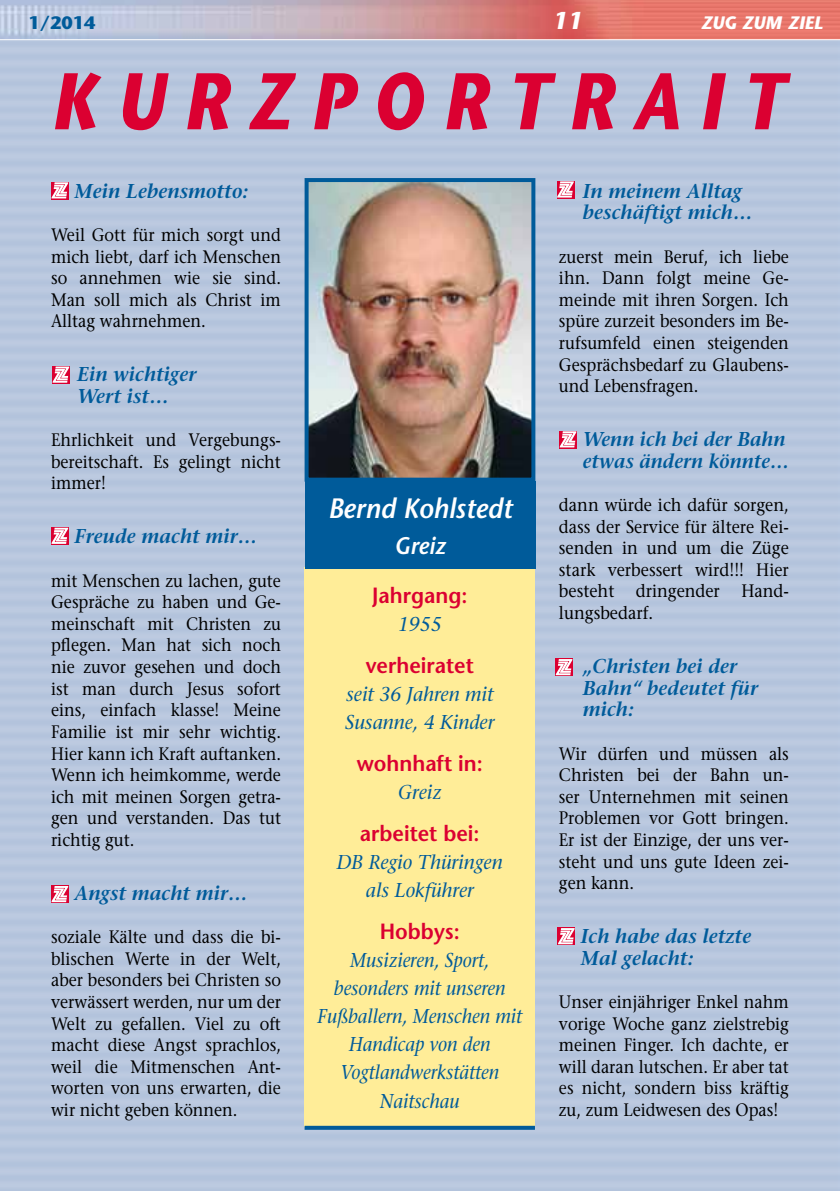
<style>
.page{position:relative;width:840px;height:1191px;background:#fff}
.page>*{position:absolute;margin:0;border:0;box-sizing:border-box;transform-origin:0 0}
.t1{font:italic 700 80px "Stone Sans";letter-spacing:.26em;color:#db0031;scale:.9 1}
.t2{font:italic 600 28px "Stone Sans";color:#fff;scale:.95 1}
.t3{font:italic 600 24px "Stone Sans";color:#fff;scale:.95 1}
.t4{font:italic 700 24px "Stone Sans";color:#fff}
.t5{font:600 22px "Stone Sans";color:#db0031;scale:.95 1}
.t6{font:italic 600 20px/21.6px "Stone Serif";color:#005b9a;scale:.95 1}
.t7{font:italic 20px/28px "Stone Serif";color:#005b9a;text-align:center;scale:.9 1}
.t8{font:italic 20px/28px "Stone Serif";color:#005b9a;scale:.95 1}
.t9{font:italic 600 20px/21.6px "Stone Serif";color:#005b9a;scale:.93 1}
.t10{font:18px/21.6px "Stone Serif";color:#000;text-align:justify;scale:.9 1}
.t11{font:18px/21.6px "Stone Serif";color:#000;text-align:justify;scale:.91 1}
.t12{font:italic 700 18px "Stone Sans";color:#fff}
.t13{font:700 18px "Stone Sans";color:#005b9a}
</style>
<div class="page">
<div style="left:0;top:40px;width:839px;height:1151px;background:#b8c7de"></div>
<svg style="left:51px;top:182px;width:18px;height:17px"></svg>
<svg style="left:51px;top:182px;width:17px;height:16px"></svg>
<div style="left:52px;top:366px;width:18px;height:18px;background:#db0031"></div>
<svg style="left:53px;top:366px;width:16px;height:17px"></svg>
<svg style="left:559px;top:447px;width:17px;height:1px"></svg>
<svg style="left:559px;top:431px;width:17px;height:16px"></svg>
<svg style="left:51px;top:885px;width:18px;height:18px"></svg>
<svg style="left:51px;top:886px;width:17px;height:16px"></svg>
<svg style="left:51px;top:527px;width:18px;height:18px"></svg>
<svg style="left:51px;top:528px;width:17px;height:16px"></svg>
<svg style="left:555px;top:658px;width:17px;height:18px"></svg>
<svg style="left:555px;top:659px;width:17px;height:16px"></svg>
<svg style="left:556px;top:181px;width:18px;height:17px"></svg>
<svg style="left:556px;top:181px;width:17px;height:16px"></svg>
<svg style="left:557px;top:927px;width:18px;height:18px"></svg>
<svg style="left:557px;top:928px;width:17px;height:16px"></svg>
<div style="left:304px;top:566px;width:230px;height:560px;background:#ffed98"></div>
<img style="left:309px;top:183px;width:221px;height:293px">
<div style="left:304px;top:178px;width:231px;height:303px;border:4px solid #005b9a"></div>
<div style="left:304px;top:481px;width:231px;height:88px;background:#005b9a"></div>
<svg style="left:304px;top:1125px;width:230px;height:4px"></svg>
<img style="left:0;top:0;width:839px;height:39px">
<p class="t13" style="left:28px;top:11px;width:69px">1/2014</p>
<h3 class="t4" style="left:552px;top:6px;width:32px">11</h3>
<p class="t12" style="left:700px;top:11px;width:123px">ZUG ZUM ZIEL</p>
<h1 class="t1" style="left:51px;top:51px;width:815px">KURZPORTRAIT</h1>
<p class="t6" style="left:74px;top:180px;width:184px">Mein Lebensmotto:</p>
<p class="t10" style="left:51px;top:224px;width:257px">Weil Gott für mich sorgt und mich liebt, darf ich Menschen so annehmen wie sie sind.<br>Man soll mich als Christ im Alltag wahrnehmen.</p>
<p class="t6" style="left:77px;top:363px;width:127px">Ein wichtiger<br>Wert ist…</p>
<p class="t10" style="left:51px;top:429px;width:257px">Ehrlichkeit und Vergebungs&shy;bereitschaft. Es gelingt nicht immer!</p>
<p class="t6" style="left:74px;top:525px;width:193px">Freude macht mir…</p>
<p class="t10" style="left:51px;top:569px;width:257px">mit Menschen zu lachen, gute Gespräche zu haben und Ge&shy;meinschaft mit Christen zu pflegen. Man hat sich noch nie zuvor gesehen und doch ist man durch Jesus sofort eins, einfach klasse! Meine Familie ist mir sehr wichtig.<br>Hier kann ich Kraft auftanken.<br>Wenn ich heimkomme, werde ich mit meinen Sorgen getra&shy;gen und verstanden. Das tut richtig gut.</p>
<p class="t6" style="left:74px;top:882px;width:183px">Angst macht mir…</p>
<p class="t10" style="left:51px;top:926px;width:257px">soziale Kälte und dass die bi&shy;blischen Werte in der Welt, aber besonders bei Christen so verwässert werden, nur um der Welt zu gefallen. Viel zu oft macht diese Angst sprachlos, weil die Mitmenschen Ant&shy;worten von uns erwarten, die wir nicht geben können.</p>
<h2 class="t2" style="left:328px;top:490px;width:195px">Bernd Kohlstedt</h2>
<h3 class="t3" style="left:394px;top:531px;width:56px">Greiz</h3>
<p class="t5" style="left:372px;top:582px;width:102px">Jahrgang:</p>
<p class="t8" style="left:397px;top:610px;width:47px">1955</p>
<p class="t5" style="left:365px;top:652px;width:115px">verheiratet</p>
<p class="t8" style="left:345px;top:680px;width:158px">seit 36 Jahren mit<br>Susanne, 4 Kinder</p>
<p class="t5" style="left:356px;top:750px;width:134px">wohnhaft in:</p>
<p class="t8" style="left:398px;top:778px;width:47px">Greiz</p>
<p class="t5" style="left:360px;top:820px;width:127px">arbeitet bei:</p>
<p class="t8" style="left:337px;top:848px;width:176px;text-align:center">DB Regio Thüringen als Lokführer</p>
<p class="t5" style="left:379px;top:918px;width:86px">Hobbys:</p>
<p class="t7" style="left:317px;top:946px;width:229px">Musizieren, Sport, besonders mit unseren<br>Fußballern, Menschen mit<br>Handicap von den<br>Vogtlandwerkstätten<br>Naitschau</p>
<p class="t6" style="left:582px;top:180px;width:179px">In meinem Alltag beschäftigt mich…</p>
<p class="t10" style="left:558px;top:245px;width:257px">zuerst mein Beruf, ich liebe ihn. Dann folgt meine Ge&shy;meinde mit ihren Sorgen. Ich spüre zurzeit besonders im Be&shy;rufsumfeld einen steigenden Gesprächsbedarf zu Glaubens&shy;und Lebensfragen.</p>
<p class="t9" style="left:582px;top:428px;width:223px">Wenn ich bei der Bahn etwas ändern könnte…</p>
<p class="t11" style="left:558px;top:494px;width:254px">dann würde ich dafür sorgen, dass der Service für ältere Rei&shy;senden in und um die Züge stark verbessert wird!!! Hier besteht dringender Hand&shy;lungsbedarf.</p>
<p class="t6" style="left:582px;top:655px;width:186px">„Christen bei der<br>Bahn“ bedeutet für mich:</p>
<p class="t10" style="left:558px;top:742px;width:257px">Wir dürfen und müssen als Christen bei der Bahn un&shy;ser Unternehmen mit seinen Problemen vor Gott bringen.<br>Er ist der Einzige, der uns ver&shy;steht und uns gute Ideen zei&shy;gen kann.</p>
<p class="t6" style="left:580px;top:925px;width:181px">Ich habe das letzte<br>Mal gelacht:</p>
<p class="t10" style="left:558px;top:990px;width:257px">Unser einjähriger Enkel nahm vorige Woche ganz zielstrebig meinen Finger. Ich dachte, er will daran lutschen. Er aber tat es nicht, sondern biss kräftig zu, zum Leidwesen des Opas!</p>
</div>
